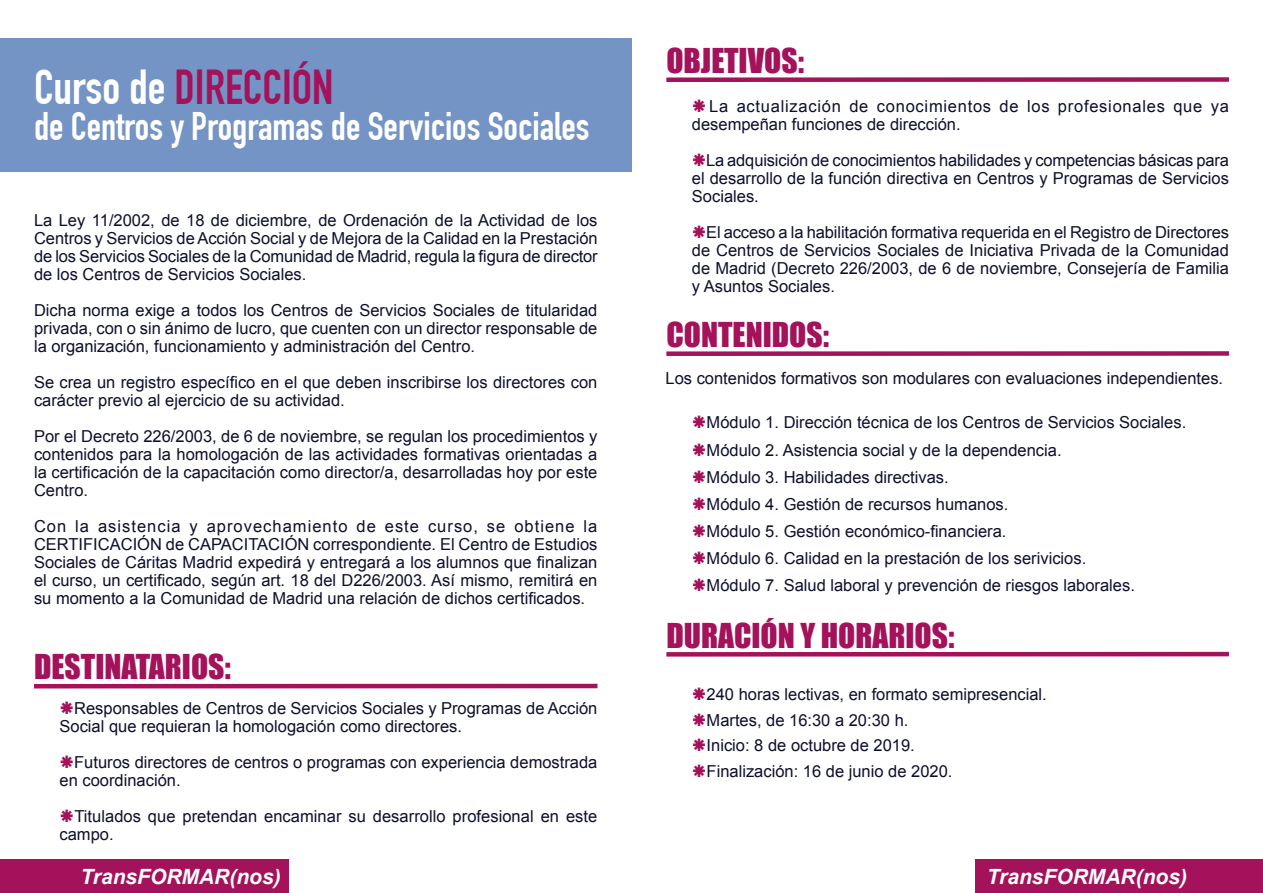
<style>
.page{position:relative;width:1263px;height:893px;background:#fff}
.page>*{position:absolute;margin:0;border:0;box-sizing:border-box;transform-origin:0 0}
.t1{font:700 48px "DIN Condensed";color:#a3125a}
.t2{font:700 39px "DIN Condensed";color:#fff}
.t3{font:31.5px "Impact";color:#a3125a}
.t4{font:italic 700 21px "Arial";color:#fff}
.Subtítulo{font:16.5px/18px "Arial";color:#0d0f2e;text-align:justify}
.Subtítulo-2{font:16.5px/18px "Arial";letter-spacing:.045em;color:#0d0f2e}
.s1{color:#fff}
</style>
<div class="page">
<div style="left:0;top:38px;width:631px;height:134px;background:#7594c6"></div>
<div style="left:976px;top:859px;width:287px;height:34px;background:#a3125a"></div>
<div style="left:0;top:859px;width:289px;height:34px;background:#a3125a"></div>
<hr style="left:34px;top:684px;width:563px;height:4px;background:#a3125a">
<div style="left:666px;top:351px;width:563px;height:5px;background:#a3125a"></div>
<div style="left:666px;top:77px;width:563px;height:5px;background:#a3125a"></div>
<div style="left:666px;top:652px;width:563px;height:5px;background:#a3125a"></div>
<p class="t1" style="left:34px;top:59px;width:301px"><span class="s1">Curso de</span> DIRECCIÓN</p>
<p class="t2" style="left:34px;top:104px;width:557px">de Centros y Programas de Servicios Sociales</p>
<p class="Subtítulo" style="left:34px;top:212px;width:565px">La Ley 11/2002, de 18 de diciembre, de Ordenación de la Actividad de los Centros y Servicios de Acción Social y de Mejora de la Calidad en la Prestación de los Servicios Sociales de la Comunidad de Madrid, regula la figura de director de los Centros de Servicios Sociales.</p>
<p class="Subtítulo" style="left:34px;top:302px;width:565px">Dicha norma exige a todos los Centros de Servicios Sociales de titularidad privada, con o sin ánimo de lucro, que cuenten con un director responsable de la organización, funcionamiento y administración del Centro.</p>
<p class="Subtítulo" style="left:34px;top:374px;width:565px">Se crea un registro específico en el que deben inscribirse los directores con carácter previo al ejercicio de su actividad.</p>
<p class="Subtítulo" style="left:34px;top:428px;width:565px">Por el Decreto 226/2003, de 6 de noviembre, se regulan los procedimientos y contenidos para la homologación de las actividades formativas orientadas a la certificación de la capacitación como director/a, desarrolladas hoy por este Centro.</p>
<p class="Subtítulo" style="left:34px;top:518px;width:565px">Con la asistencia y aprovechamiento de este curso, se obtiene la CERTIFICACIÓN de CAPACITACIÓN correspondiente. El Centro de Estudios Sociales de Cáritas Madrid expedirá y entregará a los alumnos que finalizan el curso, un certificado, según art. 18 del D226/2003. Así mismo, remitirá en su momento a la Comunidad de Madrid una relación de dichos certificados.</p>
<p class="t3" style="left:34px;top:643px;width:198px">DESTINATARIOS:</p>
<p class="Subtítulo" style="left:60px;top:700px;width:539px;text-indent:15px">Responsables de Centros de Servicios Sociales y Programas de Acción<br>Social que requieran la homologación como directores.</p>
<p class="Subtítulo" style="left:60px;top:754px;width:539px;text-indent:15px">Futuros directores de centros o programas con experiencia demostrada en coordinación.</p>
<p class="Subtítulo" style="left:60px;top:808px;width:539px;text-indent:15px">Titulados que pretendan encaminar su desarrollo profesional en este campo.</p>
<p class="t3" style="left:666px;top:36px;width:139px">OBJETIVOS:</p>
<p class="Subtítulo-2" style="left:692px;top:97px;width:538px;text-indent:17px">La actualización de conocimientos de los profesionales que ya desempeñan funciones de dirección.</p>
<p class="Subtítulo" style="left:692px;top:151px;width:539px;text-indent:14px">La adquisición de conocimientos habilidades y competencias básicas para el desarrollo de la función directiva en Centros y Programas de Servicios Sociales.</p>
<p class="Subtítulo" style="left:692px;top:223px;width:539px;text-indent:14px">El acceso a la habilitación formativa requerida en el Registro de Directores de Centros de Servicios Sociales de Iniciativa Privada de la Comunidad de Madrid (Decreto 226/2003, de 6 de noviembre, Consejería de Familia y Asuntos Sociales.</p>
<p class="t3" style="left:666px;top:310px;width:164px">CONTENIDOS:</p>
<p class="Subtítulo" style="left:665px;top:369px;width:559px">Los contenidos formativos son modulares con evaluaciones independientes.</p>
<p class="Subtítulo" style="left:707px;top:414px;width:481px">Módulo 1. Dirección técnica de los Centros de Servicios Sociales.</p>
<p class="Subtítulo" style="left:707px;top:441px;width:356px">Módulo 2. Asistencia social y de la dependencia.</p>
<p class="Subtítulo" style="left:707px;top:468px;width:244px">Módulo 3. Habilidades directivas.</p>
<p class="Subtítulo" style="left:707px;top:495px;width:303px">Módulo 4. Gestión de recursos humanos.</p>
<p class="Subtítulo" style="left:707px;top:522px;width:301px">Módulo 5. Gestión económico-financiera.</p>
<p class="Subtítulo" style="left:707px;top:549px;width:381px">Módulo 6. Calidad en la prestación de los serivicios.</p>
<p class="Subtítulo" style="left:707px;top:576px;width:430px">Módulo 7. Salud laboral y prevención de riesgos laborales.</p>
<p class="t3" style="left:666px;top:611px;width:289px">DURACIÓN Y HORARIOS:</p>
<p class="Subtítulo" style="left:707px;top:686px;width:342px">240 horas lectivas, en formato semipresencial.</p>
<p class="Subtítulo" style="left:707px;top:711px;width:203px">Martes, de 16:30 a 20:30 h.</p>
<p class="Subtítulo" style="left:707px;top:737px;width:210px">Inicio: 8 de octubre de 2019.</p>
<p class="Subtítulo" style="left:707px;top:762px;width:247px">Finalización: 16 de junio de 2020.</p>
<p class="t4" style="left:80px;top:862px;width:202px">TransFORMAR(nos)</p>
<p class="t4" style="left:987px;top:862px;width:202px">TransFORMAR(nos)</p>
</div>
